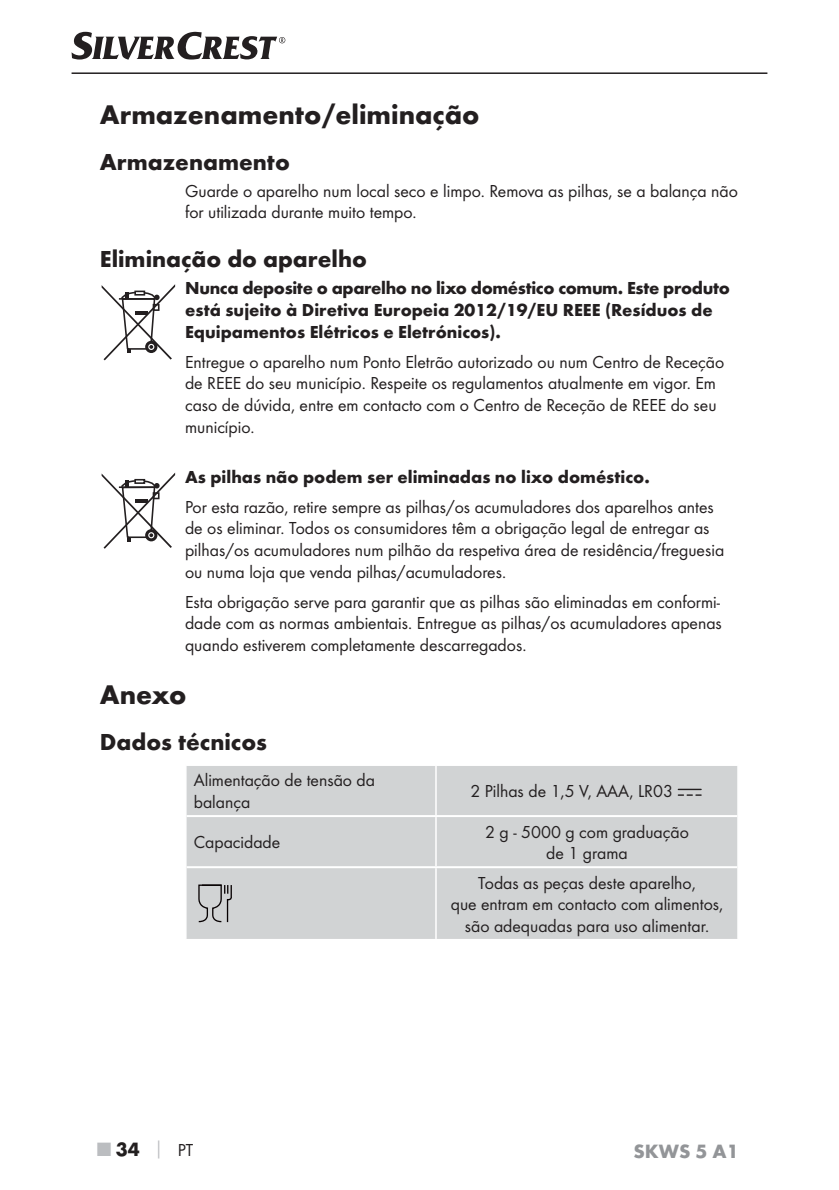
<style>
.page{position:relative;width:839px;height:1190px;background:#fff}
.page>*{position:absolute;margin:0;border:0;box-sizing:border-box;transform-origin:0 0}
.t1{font:700 28px "Futura";color:#231f20}
.t2{font:700 24px "Futura";color:#231f20}
.t3{font:700 20px "Futura";color:#939598}
.t4{font:700 20px "Futura";color:#231f20}
.t5{font:18px/21.6px "Futura Boo";color:#231f20}
.t6{font:700 18px/21.6px "Futura";color:#231f20}
.s1{color:#bbbdc0}
.s2{font-size:18px;color:#bbbdc0}
.s3{font-family:"Futura Boo";font-weight:400;font-size:18px}
</style>
<div class="page">
<hr style="left:71px;top:72px;width:696px;height:2px;background:#231f20">
<svg style="left:71px;top:32px;width:214px;height:28px"></svg>
<div style="left:186px;top:766px;width:550px;height:173px;background:#d1d3d4"></div>
<hr style="left:186px;top:866px;width:550px;height:2px;background:#fff">
<hr style="left:435px;top:868px;width:1px;height:71px;background:#fff">
<hr style="left:435px;top:766px;width:1px;height:49px;background:#fff">
<hr style="left:186px;top:815px;width:249px;height:2px;background:#fff">
<hr style="left:435px;top:817px;width:1px;height:49px;background:#fff">
<hr style="left:435px;top:815px;width:301px;height:2px;background:#fff">
<hr style="left:678px;top:788px;width:22px;height:2px;background:#231f20">
<svg style="left:678px;top:794px;width:22px;height:1px"></svg>
<svg style="left:197px;top:883px;width:35px;height:40px"></svg>
<svg style="left:102px;top:284px;width:73px;height:76px"></svg>
<svg style="left:102px;top:473px;width:73px;height:76px"></svg>
<h1 class="t1" style="left:100px;top:103px;width:381px">Armazenamento/eliminação</h1>
<h2 class="t2" style="left:100px;top:152px;width:191px">Armazenamento</h2>
<p class="t5" style="left:185px;top:181px;width:554px">Guarde o aparelho num local seco e limpo. Remova as pilhas, se a balança não for utilizada durante muito tempo.</p>
<h2 class="t2" style="left:100px;top:250px;width:268px">Eliminação do aparelho</h2>
<p class="t6" style="left:185px;top:279px;width:546px">Nunca deposite o aparelho no lixo doméstico comum. Este produto está sujeito à Diretiva Europeia 2012/19/EU REEE (Resíduos de<br>Equipamentos Elétricos e Eletrónicos).</p>
<p class="t5" style="left:185px;top:352px;width:540px">Entregue o aparelho num Ponto Eletrão autorizado ou num Centro de Receção de REEE do seu município. Respeite os regulamentos atualmente em vigor. Em caso de dúvida, entre em contacto com o Centro de Receção de REEE do seu município.</p>
<p class="t6" style="left:185px;top:467px;width:466px">As pilhas não podem ser eliminadas no lixo doméstico.</p>
<p class="t5" style="left:185px;top:497px;width:540px">Por esta razão, retire sempre as pilhas/os acumuladores dos aparelhos antes de os eliminar. Todos os consumidores têm a obrigação legal de entregar as pilhas/os acumuladores num pilhão da respetiva área de residência/freguesia ou numa loja que venda pilhas/acumuladores.</p>
<p class="t5" style="left:185px;top:592px;width:538px;text-align:justify">Esta obrigação serve para garantir que as pilhas são eliminadas em conformi&shy;dade com as normas ambientais. Entregue as pilhas/os acumuladores apenas quando estiverem completamente descarregados.</p>
<h1 class="t1" style="left:100px;top:684px;width:88px">Anexo</h1>
<h2 class="t2" style="left:100px;top:733px;width:168px">Dados técnicos</h2>
<p class="t5" style="left:194px;top:770px;width:183px">Alimentação de tensão da balança</p>
<p class="t5" style="left:470px;top:781px;width:204px">2 Pilhas de 1,5 V, AAA, LR03</p>
<p class="t5" style="left:194px;top:832px;width:88px">Capacidade</p>
<p class="t5" style="left:485px;top:821px;width:205px;text-align:center">2 g - 5000 g com graduação de 1 grama</p>
<p class="t5" style="left:450px;top:873px;width:274px;text-align:center">Todas as peças deste aparelho,<br>que entram em contacto com alimentos, são adequadas para uso alimentar.</p>
<p class="t4" style="left:97px;top:1141px;width:97px"><span class="s1">■</span> 34 <span class="s2">│</span> <span class="s3">PT</span></p>
<p class="t3" style="left:633px;top:1143px;width:107px">SKWS 5 A1</p>
</div>
